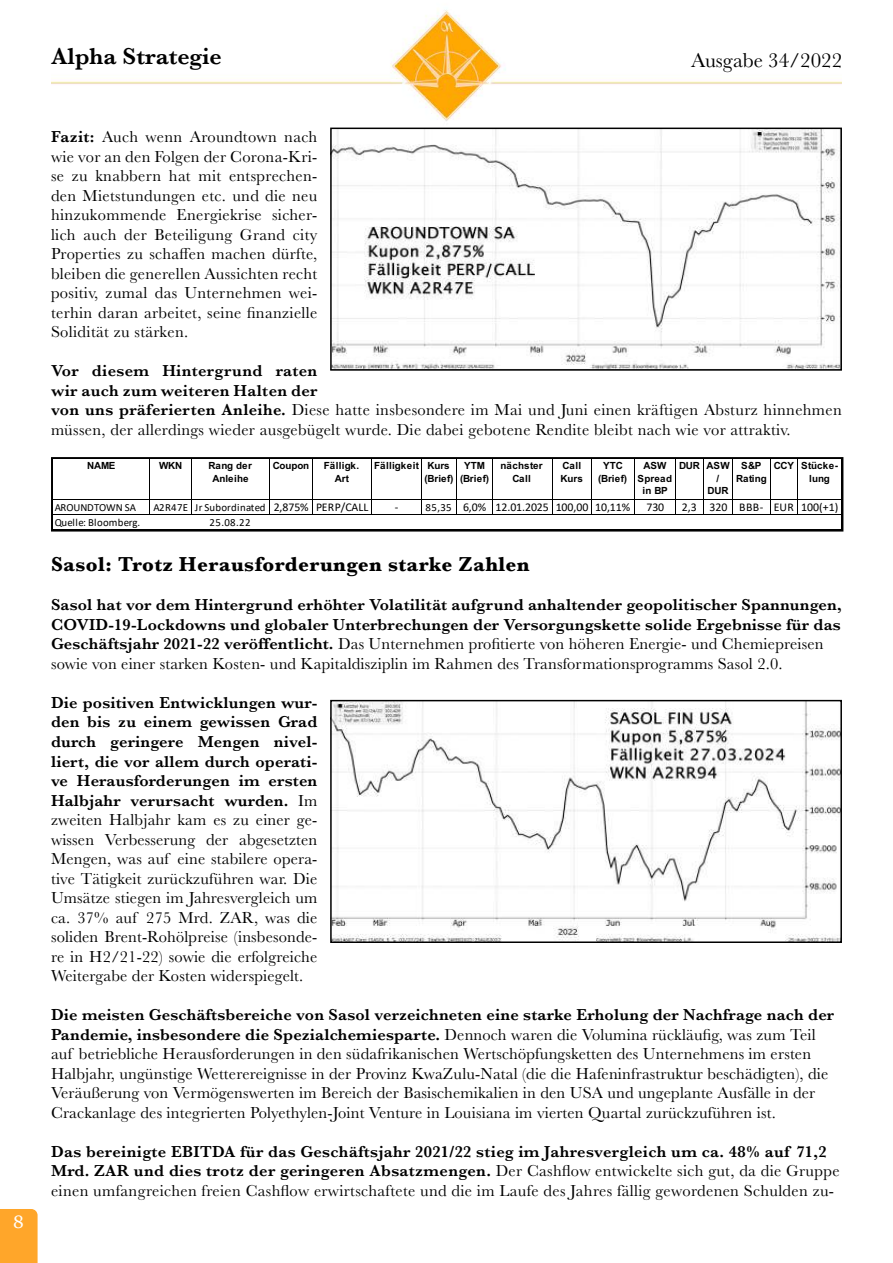
<style>
.page{position:relative;width:893px;height:1263px;background:#fff}
.page>*{position:absolute;margin:0;border:0;box-sizing:border-box;transform-origin:0 0}
.t1{font:600 24px "Baskerville";color:#000}
.t2{font:700 21px "Baskerville";letter-spacing:.02em;color:#000}
.t3{font:21px "Baskerville";color:#000}
.t4{font:18px "Georgia";color:#fff}
.t5{font:16.5px/19.5px "Baskerville";letter-spacing:.01em;color:#000}
.t6{font:600 16.5px/19.5px "Baskerville";letter-spacing:.01em;color:#000}
.t7{font:11.85px "Calibri";letter-spacing:-.005em;color:#000}
.t8{font:10.8px "Calibri";letter-spacing:.02em;color:#000}
.t9{font:10.8px "Calibri";letter-spacing:-.01em;color:#000}
.t10{font:700 9.9px/12.8px "Arial";letter-spacing:-.01em;color:#000;text-align:center}
.t11{font:700 9.9px/12.8px "Arial";letter-spacing:.02em;color:#000}
.t12{font:700 9.9px/12.8px "Arial";letter-spacing:.015em;color:#000;text-align:center}
.t13{font:700 9.9px/12.8px "Arial";letter-spacing:.035em;color:#000;text-align:center}
.s1{font-weight:600}
.s2{font-size:11.85px}
.s3{font-size:10.8px}
.s4{font-weight:400}
</style>
<div class="page">
<img style="left:51px;top:10px;width:791px;height:118px">
<div style="left:0;top:1209px;width:38px;height:54px;background:#ffa62a"></div>
<div style="left:13px;top:1215px;width:19px;height:18px;background:#ffa62a"></div>
<img style="left:333px;top:703px;width:506px;height:237px">
<div style="left:330px;top:700px;width:512px;height:243px;border:2px solid #000"></div>
<img style="left:333px;top:131px;width:506px;height:237px">
<div style="left:330px;top:128px;width:512px;height:243px;border:2px solid #000"></div>
<hr style="left:53px;top:499px;width:788px;height:1px;background:#000">
<hr style="left:149px;top:459px;width:1px;height:56px;background:#000">
<hr style="left:191px;top:459px;width:1px;height:56px;background:#000">
<hr style="left:269px;top:459px;width:1px;height:56px;background:#000">
<hr style="left:312px;top:459px;width:1px;height:56px;background:#000">
<hr style="left:371px;top:459px;width:1px;height:56px;background:#000">
<hr style="left:421px;top:459px;width:1px;height:56px;background:#000">
<hr style="left:456px;top:459px;width:1px;height:56px;background:#000">
<hr style="left:492px;top:459px;width:1px;height:56px;background:#000">
<hr style="left:552px;top:459px;width:1px;height:56px;background:#000">
<hr style="left:591px;top:459px;width:1px;height:56px;background:#000">
<hr style="left:634px;top:459px;width:1px;height:56px;background:#000">
<hr style="left:675px;top:459px;width:1px;height:56px;background:#000">
<hr style="left:703px;top:459px;width:1px;height:56px;background:#000">
<hr style="left:732px;top:459px;width:1px;height:56px;background:#000">
<hr style="left:770px;top:459px;width:1px;height:56px;background:#000">
<hr style="left:797px;top:459px;width:1px;height:56px;background:#000">
<hr style="left:53px;top:514px;width:788px;height:1px;background:#000">
<div style="left:51px;top:457px;width:792px;height:74px;border:2px solid #000"></div>
<p class="t4" style="left:13px;top:1215px;width:12px">8</p>
<h1 class="t1" style="left:51px;top:46px;width:172px">Alpha Strategie</h1>
<p class="t3" style="left:691px;top:53px;width:152px">Ausgabe 34/2022</p>
<p class="t5" style="left:51px;top:128px;width:268px;text-align:justify"><span class="s1">Fazit:</span> Auch wenn Aroundtown nach wie vor an den Folgen der Corona-Kri&shy;se zu knabbern hat mit entsprechen&shy;den Mietstundungen etc. und die neu hinzukommende Energiekrise sicher&shy;lich auch der Beteiligung Grand city Properties zu schaffen machen dürfte, bleiben die generellen Aussichten recht positiv, zumal das Unternehmen wei&shy;terhin daran arbeitet, seine finanzielle Solidität zu stärken.</p>
<p class="t5" style="left:51px;top:362px;width:792px"><span class="s1">Vor diesem Hintergrund raten<br>wir auch zum weiteren Halten der<br>von uns präferierten Anleihe.</span> Diese hatte insbesondere im Mai und Juni einen kräftigen Absturz hinnehmen müssen, der allerdings wieder ausgebügelt wurde. Die dabei gebotene Rendite bleibt nach wie vor attraktiv.</p>
<p class="t10" style="left:87px;top:459px;width:30px">NAME</p>
<p class="t10" style="left:159px;top:459px;width:24px">WKN</p>
<p class="t10" style="left:209px;top:459px;width:45px">Rang der<br>Anleihe</p>
<p class="t10" style="left:273px;top:459px;width:38px">Coupon</p>
<p class="t12" style="left:324px;top:459px;width:37px">Fälligk.<br>Art</p>
<p class="t11" style="left:425px;top:459px;width:30px;text-indent:-50px">Fälligkeit Kurs (Brief)</p>
<p class="t12" style="left:460px;top:459px;width:30px">YTM (Brief)</p>
<p class="t13" style="left:500px;top:459px;width:44px">nächster<br>Call</p>
<p class="t10" style="left:561px;top:459px;width:24px;text-align:left">Call<br>Kurs</p>
<p class="t12" style="left:598px;top:459px;width:30px">YTC (Brief)</p>
<p class="t11" style="left:638px;top:459px;width:36px;text-align:center">ASW<br>Spread in BP</p>
<p class="t10" style="left:679px;top:459px;width:52px">DUR ASW</p>
<p class="t10" style="left:736px;top:459px;width:32px">S&amp;P<br>Rating</p>
<p class="t10" style="left:809px;top:459px;width:30px;text-align:left;text-indent:-36px">CCY Stücke&shy;lung</p>
<p class="t10" style="left:716px;top:472px;width:4px">/</p>
<p class="t10" style="left:708px;top:485px;width:22px">DUR</p>
<p class="t9" style="left:55px;top:500px;width:83px">AROUNDTOWN SA</p>
<p class="t8" style="left:153px;top:500px;width:217px">A2R47E Jr Subordinated <span class="s2">2,875% PERP/CALL</span></p>
<p class="t7" style="left:395px;top:499px;width:237px">- <span class="s3">85,35</span> 6,0% 12.01.2025 100,00 10,11%</p>
<p class="t7" style="left:646px;top:499px;width:19px">730</p>
<p class="t7" style="left:682px;top:499px;width:158px">2,3 320 BBB- EUR 100(+1)</p>
<p class="t8" style="left:55px;top:515px;width:87px">Quelle: Bloomberg.</p>
<p class="t8" style="left:210px;top:515px;width:42px">25.08.22</p>
<p class="t2" style="left:51px;top:550px;width:480px">Sasol: Trotz Herausforderungen starke Zahlen</p>
<p class="t6" style="left:51px;top:596px;width:792px">Sasol hat vor dem Hintergrund erhöhter Volatilität aufgrund anhaltender geopolitischer Spannungen, COVID-19-Lockdowns und globaler Unterbrechungen der Versorgungskette solide Ergebnisse für das Geschäftsjahr 2021-22 veröffentlicht. <span class="s4">Das Unternehmen profitierte von höheren Energie- und Chemiepreisen sowie von einer starken Kosten- und Kapitaldisziplin im Rahmen des Transformationsprogramms Sasol 2.0.</span></p>
<p class="t5" style="left:51px;top:693px;width:268px;text-align:justify"><span class="s1">Die positiven Entwicklungen wur&shy;den bis zu einem gewissen Grad durch geringere Mengen nivel&shy;liert, die vor allem durch operati&shy;ve Herausforderungen im ersten Halbjahr verursacht wurden.</span> Im zweiten Halbjahr kam es zu einer ge&shy;wissen Verbesserung der abgesetzten Mengen, was auf eine stabilere opera&shy;tive Tätigkeit zurückzuführen war. Die Umsätze stiegen im Jahresvergleich um ca. 37% auf 275 Mrd. ZAR, was die soliden Brent-Rohölpreise (insbesonde&shy;re in H2/21-22) sowie die erfolgreiche Weitergabe der Kosten widerspiegelt.</p>
<p class="t5" style="left:51px;top:1005px;width:785px"><span class="s1">Die meisten Geschäftsbereiche von Sasol verzeichneten eine starke Erholung der Nachfrage nach der Pandemie, insbesondere die Spezialchemiesparte.</span> Dennoch waren die Volumina rückläufig, was zum Teil auf betriebliche Herausforderungen in den südafrikanischen Wertschöpfungsketten des Unternehmens im ersten Halbjahr, ungünstige Wetterereignisse in der Provinz KwaZulu-Natal (die die Hafeninfrastruktur beschädigten), die Veräußerung von Vermögenswerten im Bereich der Basischemikalien in den USA und ungeplante Ausfälle in der Crackanlage des integrierten Polyethylen-Joint Venture in Louisiana im vierten Quartal zurückzuführen ist.</p>
<p class="t5" style="left:51px;top:1142px;width:790px"><span class="s1">Das bereinigte EBITDA für das Geschäftsjahr 2021/22 stieg im Jahresvergleich um ca. 48% auf 71,2<br>Mrd. ZAR und dies trotz der geringeren Absatzmengen.</span> Der Cashflow entwickelte sich gut, da die Gruppe einen umfangreichen freien Cashflow erwirtschaftete und die im Laufe des Jahres fällig gewordenen Schulden zu-</p>
</div>
